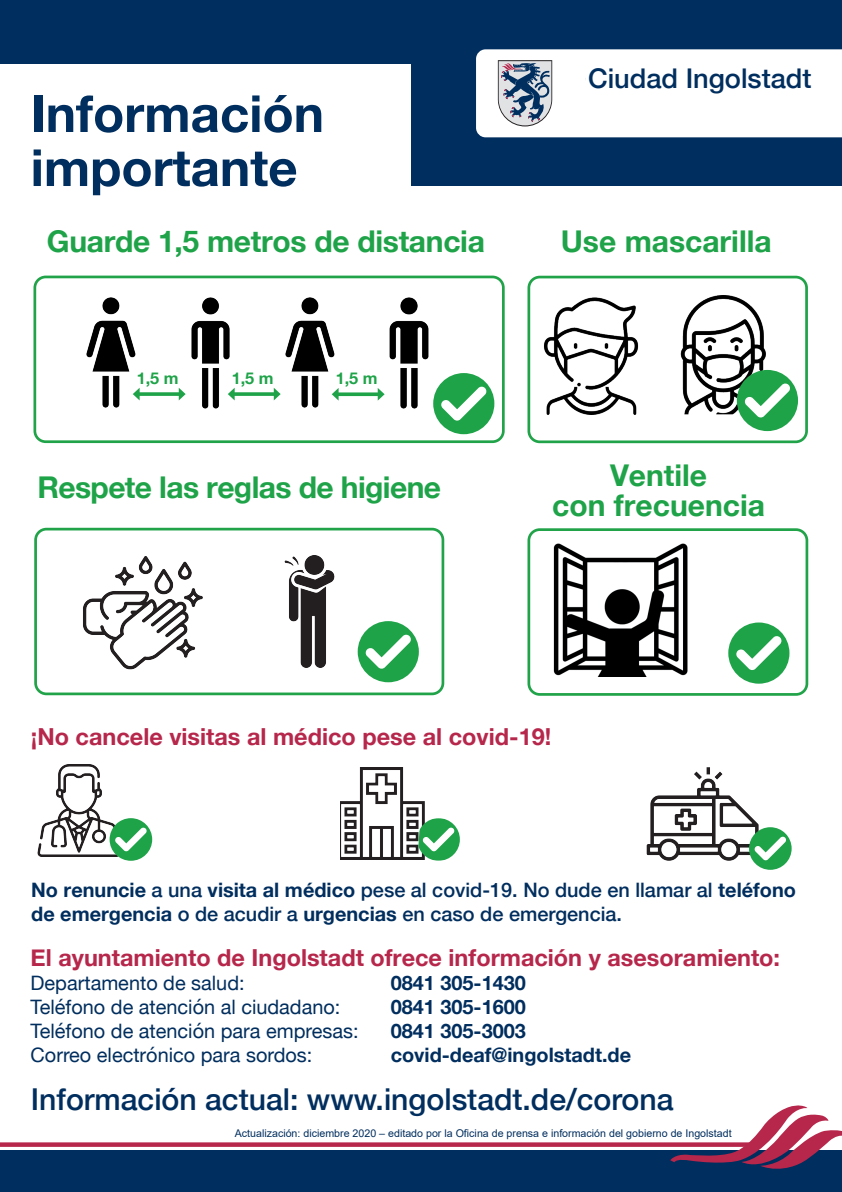
<style>
.page{position:relative;width:842px;height:1192px;background:#fff}
.page>*{position:absolute;margin:0;border:0;box-sizing:border-box;transform-origin:0 0}
.t1{font:700 51.15px/54px "Helvetica Neue";color:#002e5e}
.t2{font:500 30.15px "Helvetica Neue";color:#002e5e}
.t3{font:500 30.05px "Helvetica Neue";color:#002e5e}
.t4{font:700 30px/30px "Helvetica Neue";letter-spacing:-.01em;color:#1fa349;text-align:center}
.t5{font:500 27.15px "Helvetica Neue";color:#002e5e}
.t6{font:700 23.45px "Helvetica Neue";color:#b6274b}
.t7{font:500 19.9px/23.9px "Helvetica Neue";color:#002e5e}
.t8{font:19.9px "Helvetica Neue";color:#002e5e}
.t9{font:700 19.9px "Helvetica Neue";color:#002e5e}
.t10{font:700 16.25px "Helvetica Neue";color:#1fa349}
.t11{font:10.65px "Arial";color:#002e5e}
.s1{font-weight:700}
</style>
<div class="page">
<div style="left:0;top:1151px;width:842px;height:41px;background:#002e5e"></div>
<div style="left:0;top:1142px;width:756px;height:5px;background:#b6274b"></div>
<svg style="left:670px;top:1105px;width:172px;height:64px"></svg>
<div style="left:412px;top:0;width:430px;height:186px;background:#002e5e"></div>
<svg style="left:476px;top:49px;width:366px;height:88px"></svg>
<div style="left:0;top:0;width:439px;height:64px;background:#002e5e"></div>
<div style="left:33px;top:276px;width:472px;height:167px;border:3px solid #21a349;border-radius:11px"></div>
<img style="left:86px;top:297px;width:50px;height:111px">
<img style="left:285px;top:297px;width:50px;height:111px">
<img style="left:191px;top:297px;width:44px;height:112px">
<img style="left:389px;top:297px;width:40px;height:112px">
<svg style="left:140px;top:392px;width:39px;height:4px"></svg>
<svg style="left:133px;top:388px;width:7px;height:12px"></svg>
<svg style="left:179px;top:388px;width:7px;height:12px"></svg>
<svg style="left:235px;top:392px;width:39px;height:4px"></svg>
<svg style="left:228px;top:388px;width:7px;height:12px"></svg>
<svg style="left:274px;top:388px;width:7px;height:12px"></svg>
<svg style="left:339px;top:392px;width:39px;height:4px"></svg>
<svg style="left:332px;top:388px;width:7px;height:13px"></svg>
<svg style="left:378px;top:388px;width:7px;height:13px"></svg>
<div style="left:433px;top:373px;width:61px;height:61px;background:#1fa349;border-radius:50%"></div>
<svg style="left:441px;top:386px;width:46px;height:35px"></svg>
<img style="left:83px;top:556px;width:120px;height:114px">
<img style="left:284px;top:556px;width:81px;height:111px">
<div style="left:527px;top:276px;width:281px;height:167px;border:3px solid #21a349;border-radius:11px"></div>
<img style="left:544px;top:296px;width:243px;height:118px">
<div style="left:737px;top:370px;width:61px;height:61px;background:#1fa349;border-radius:50%"></div>
<svg style="left:744px;top:383px;width:46px;height:35px"></svg>
<div style="left:527px;top:528px;width:281px;height:168px;border:3px solid #21a349;border-radius:11px"></div>
<img style="left:553px;top:543px;width:135px;height:134px">
<div style="left:728px;top:623px;width:61px;height:61px;background:#1fa349;border-radius:50%"></div>
<svg style="left:736px;top:636px;width:46px;height:34px"></svg>
<div style="left:34px;top:528px;width:410px;height:167px;border:3px solid #21a349;border-radius:11px"></div>
<div style="left:358px;top:621px;width:61px;height:61px;background:#1fa349;border-radius:50%"></div>
<svg style="left:365px;top:634px;width:46px;height:35px"></svg>
<img style="left:647px;top:767px;width:112px;height:100px">
<img style="left:37px;top:764px;width:86px;height:93px">
<img style="left:340px;top:768px;width:85px;height:92px">
<div style="left:110px;top:818px;width:42px;height:43px;background:#1fa349;border-radius:50%"></div>
<svg style="left:115px;top:827px;width:32px;height:25px"></svg>
<svg style="left:417px;top:818px;width:43px;height:43px"></svg>
<div style="left:749px;top:827px;width:43px;height:43px;background:#1fa349;border-radius:50%"></div>
<svg style="left:754px;top:836px;width:32px;height:25px"></svg>
<div style="left:587px;top:60px;width:229px;height:53px;background:#fff"></div>
<div style="left:586px;top:59px;width:231px;height:55px;border:2px solid #fff"></div>
<h1 class="t1" style="left:31px;top:86px;width:295px">Información importante</h1>
<h3 class="t4" style="left:47px;top:226px;width:439px">Guarde 1,5 metros de distancia</h3>
<p class="t10" style="left:137px;top:368px;width:43px">1,5 m</p>
<p class="t10" style="left:232px;top:368px;width:43px">1,5 m</p>
<p class="t10" style="left:336px;top:368px;width:43px">1,5 m</p>
<h3 class="t4" style="left:37px;top:472px;width:405px">Respete las reglas de higiene</h3>
<h3 class="t3" style="left:585px;top:50px;width:224px">Stadt Ingolstadt</h3>
<h3 class="t5" style="left:588px;top:56px;width:225px">Ciudad Ingolstadt</h3>
<h3 class="t4" style="left:561px;top:226px;width:212px">Use mascarilla</h3>
<h3 class="t4" style="left:552px;top:460px;width:214px">Ventile<br>con frecuencia</h3>
<p class="t6" style="left:31px;top:722px;width:522px">¡No cancele visitas al médico pese al covid-19!</p>
<p class="t7" style="left:31px;top:876px;width:766px"><span class="s1">No renuncie</span> a una <span class="s1">visita al médico</span> pese al covid-19. No dude en llamar al <span class="s1">teléfono de emergencia</span> o de acudir a <span class="s1">urgencias</span> en caso de emergencia.</p>
<p class="t6" style="left:31px;top:943px;width:751px">El ayuntamiento de Ingolstadt ofrece información y asesoramiento:</p>
<p class="t8" style="left:31px;top:969px;width:216px">Departamento de salud:</p>
<p class="t9" style="left:391px;top:971px;width:137px">0841 305-1430</p>
<p class="t8" style="left:31px;top:993px;width:311px">Teléfono de atención al ciudadano:</p>
<p class="t9" style="left:391px;top:995px;width:137px">0841 305-1600</p>
<p class="t8" style="left:31px;top:1017px;width:329px">Teléfono de atención para empresas:</p>
<p class="t9" style="left:391px;top:1019px;width:137px">0841 305-3003</p>
<p class="t8" style="left:31px;top:1041px;width:283px">Correo electrónico para sordos:</p>
<p class="t9" style="left:391px;top:1043px;width:242px">covid-deaf@ingolstadt.de</p>
<h2 class="t2" style="left:31px;top:1075px;width:644px">Información actual: www.ingolstadt.de/corona</h2>
<p class="t11" style="left:235px;top:1125px;width:498px">Actualización: diciembre 2020 – editado por la Oficina de prensa e información del gobierno de Ingolstadt</p>
</div>
